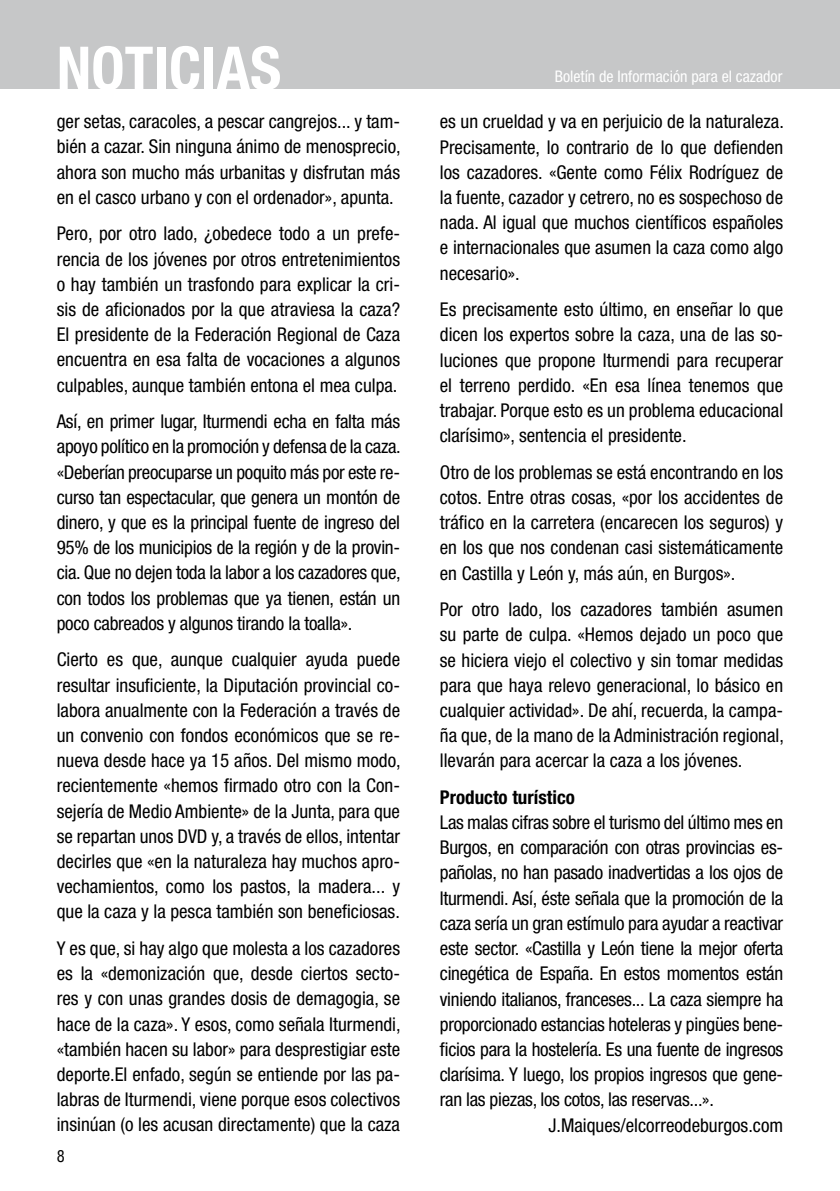
<style>
.page{position:relative;width:840px;height:1191px;background:#fff}
.page>*{position:absolute;margin:0;border:0;box-sizing:border-box;transform-origin:0 0}
.t1{font:700 condensed 60px "Helvetica Neue";color:#fff}
.t2{font:condensed 19px/25.2px "Helvetica Neue";letter-spacing:-.015em;color:#000;text-align:justify}
.t3{font:700 condensed 19px "Helvetica Neue";color:#000}
.t4{font:condensed 16px "Helvetica Neue";color:#fff}
.t5{font:condensed 16px "Helvetica";color:#000}
</style>
<div class="page">
<div style="left:0;top:0;width:839px;height:88px;background:#c6c7c8"></div>
<h1 class="t1" style="left:57px;top:32px;width:226px">NOTICIAS</h1>
<p class="t2" style="left:57px;top:109px;width:345px">ger setas, caracoles, a pescar cangrejos... y tam&shy;bién a cazar. Sin ninguna ánimo de menosprecio, ahora son mucho más urbanitas y disfrutan más en el casco urbano y con el ordenador», apunta.</p>
<p class="t2" style="left:57px;top:221px;width:345px">Pero, por otro lado, ¿obedece todo a un prefe&shy;rencia de los jóvenes por otros entretenimientos o hay también un trasfondo para explicar la cri&shy;sis de aficionados por la que atraviesa la caza?<br>El presidente de la Federación Regional de Caza encuentra en esa falta de vocaciones a algunos culpables, aunque también entona el mea culpa.</p>
<p class="t2" style="left:57px;top:409px;width:345px">Así, en primer lugar, Iturmendi echa en falta más apoyo político en la promoción y defensa de la caza. «Deberían preocuparse un poquito más por este re&shy;curso tan espectacular, que genera un montón de dinero, y que es la principal fuente de ingreso del 95% de los municipios de la región y de la provin&shy;cia. Que no dejen toda la labor a los cazadores que, con todos los problemas que ya tienen, están un poco cabreados y algunos tirando la toalla».</p>
<p class="t2" style="left:57px;top:647px;width:345px">Cierto es que, aunque cualquier ayuda puede resultar insuficiente, la Diputación provincial co&shy;labora anualmente con la Federación a través de un convenio con fondos económicos que se re&shy;nueva desde hace ya 15 años. Del mismo modo, recientemente «hemos firmado otro con la Con&shy;sejería de Medio Ambiente» de la Junta, para que se repartan unos DVD y, a través de ellos, intentar decirles que «en la naturaleza hay muchos apro&shy;vechamientos, como los pastos, la madera... y que la caza y la pesca también son beneficiosas.</p>
<p class="t2" style="left:57px;top:935px;width:345px">Y es que, si hay algo que molesta a los cazadores es la «demonización que, desde ciertos secto&shy;res y con unas grandes dosis de demagogia, se hace de la caza». Y esos, como señala Iturmendi, «también hacen su labor» para desprestigiar este deporte.El enfado, según se entiende por las pa&shy;labras de Iturmendi, viene porque esos colectivos insinúan (o les acusan directamente) que la caza</p>
<p class="t5" style="left:57px;top:1146px;width:9px">8</p>
<p class="t4" style="left:554px;top:67px;width:229px">Boletín de Información para el cazador</p>
<p class="t2" style="left:439px;top:109px;width:345px">es un crueldad y va en perjuicio de la naturaleza.<br>Precisamente, lo contrario de lo que defienden los cazadores. «Gente como Félix Rodríguez de la fuente, cazador y cetrero, no es sospechoso de nada. Al igual que muchos científicos españoles e internacionales que asumen la caza como algo necesario».</p>
<p class="t2" style="left:439px;top:297px;width:345px">Es precisamente esto último, en enseñar lo que dicen los expertos sobre la caza, una de las so&shy;luciones que propone Iturmendi para recuperar el terreno perdido. «En esa línea tenemos que trabajar. Porque esto es un problema educacional clarísimo», sentencia el presidente.</p>
<p class="t2" style="left:439px;top:459px;width:345px">Otro de los problemas se está encontrando en los cotos. Entre otras cosas, «por los accidentes de tráfico en la carretera (encarecen los seguros) y en los que nos condenan casi sistemáticamente en Castilla y León y, más aún, en Burgos».</p>
<p class="t2" style="left:439px;top:596px;width:345px">Por otro lado, los cazadores también asumen su parte de culpa. «Hemos dejado un poco que se hiciera viejo el colectivo y sin tomar medidas para que haya relevo generacional, lo básico en cualquier actividad». De ahí, recuerda, la campa&shy;ña que, de la mano de la Administración regional, llevarán para acercar la caza a los jóvenes.</p>
<p class="t3" style="left:439px;top:785px;width:136px">Producto turístico</p>
<p class="t2" style="left:439px;top:809px;width:344px">Las malas cifras sobre el turismo del último mes en</p>
<p class="t2" style="left:439px;top:835px;width:344px">Burgos, en comparación con otras provincias es-</p>
<p class="t2" style="left:439px;top:860px;width:344px">pañolas, no han pasado inadvertidas a los ojos de</p>
<p class="t2" style="left:439px;top:885px;width:345px">Iturmendi. Así, éste señala que la promoción de la</p>
<p class="t2" style="left:439px;top:910px;width:344px">caza sería un gran estímulo para ayudar a reactivar</p>
<p class="t2" style="left:439px;top:935px;width:344px">este sector. «Castilla y León tiene la mejor oferta</p>
<p class="t2" style="left:439px;top:960px;width:345px">cinegética de España. En estos momentos están</p>
<p class="t2" style="left:439px;top:986px;width:345px">viniendo italianos, franceses... La caza siempre ha</p>
<p class="t2" style="left:439px;top:1011px;width:344px">proporcionado estancias hoteleras y pingües bene-</p>
<p class="t2" style="left:439px;top:1036px;width:344px">ficios para la hostelería. Es una fuente de ingresos</p>
<p class="t2" style="left:439px;top:1061px;width:344px">clarísima. Y luego, los propios ingresos que gene-</p>
<p class="t2" style="left:439px;top:1086px;width:275px">ran las piezas, los cotos, las reservas...».</p>
<p class="t2" style="left:548px;top:1112px;width:236px">J.Maiques/elcorreodeburgos.com</p>
</div>
